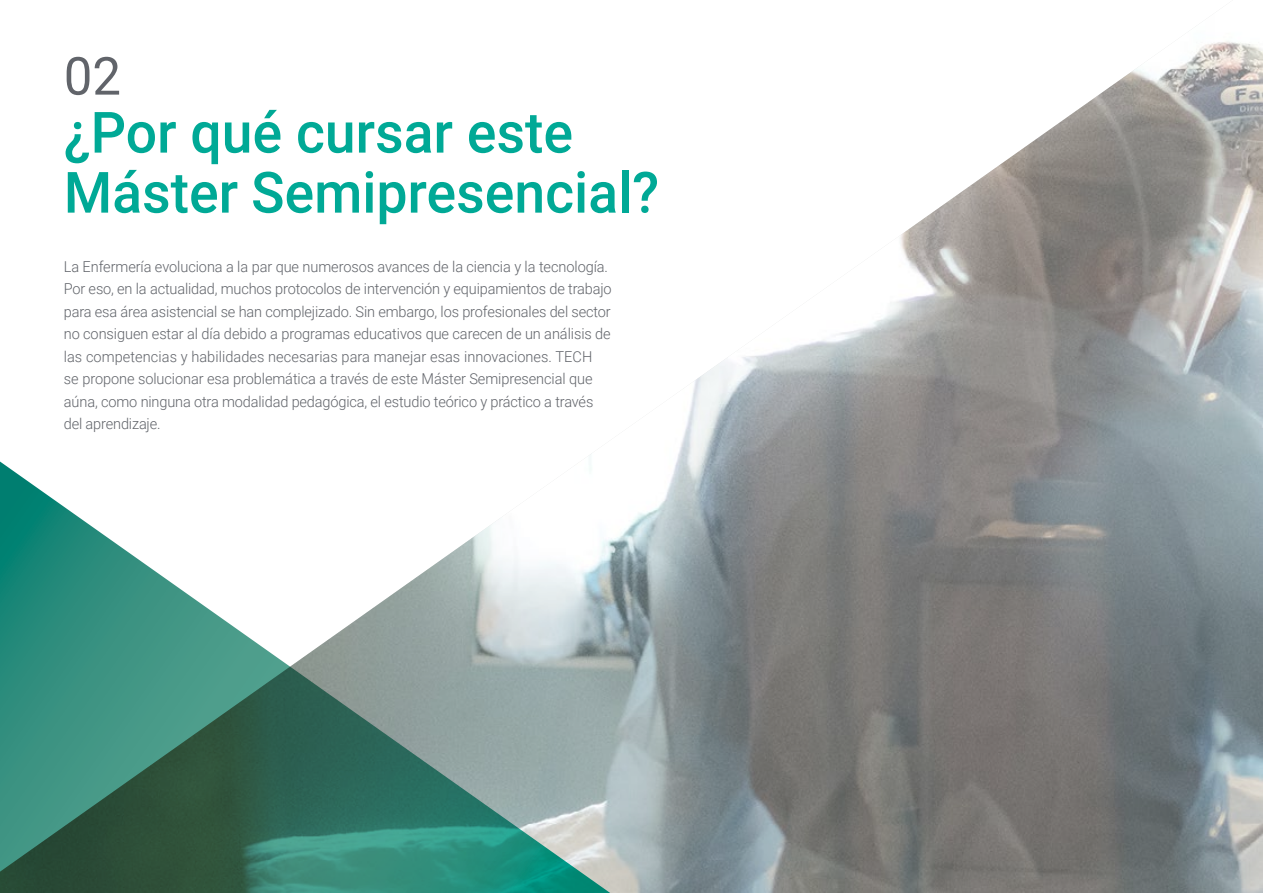
<style>
.page{position:relative;width:1263px;height:893px;background:#fff}
.page>*{position:absolute;margin:0;border:0;box-sizing:border-box;transform-origin:0 0}
.t1{font:500 57px/60px "Roboto";color:#00a996}
.t2{font:52.5px "Roboto";color:#61646a}
.t3{font:300 15px/22.5px "Roboto";letter-spacing:-.005em;color:#61646a}
</style>
<div class="page">
<img style="left:640px;top:41px;width:623px;height:852px">
<svg style="left:0;top:453px;width:640px;height:440px"></svg>
<h2 class="t2" style="left:64px;top:39px;width:59px">02</h2>
<h1 class="t1" style="left:64px;top:100px;width:597px">¿Por qué cursar este<br>Máster Semipresencial?</h1>
<p class="t3" style="left:64px;top:255px;width:549px">La Enfermería evoluciona a la par que numerosos avances de la ciencia y la tecnología.<br>Por eso, en la actualidad, muchos protocolos de intervención y equipamientos de trabajo para esa área asistencial se han complejizado. Sin embargo, los profesionales del sector no consiguen estar al día debido a programas educativos que carecen de un análisis de las competencias y habilidades necesarias para manejar esas innovaciones. TECH<br>se propone solucionar esa problemática a través de este Máster Semipresencial que aúna, como ninguna otra modalidad pedagógica, el estudio teórico y práctico a través del aprendizaje.</p>
</div>
